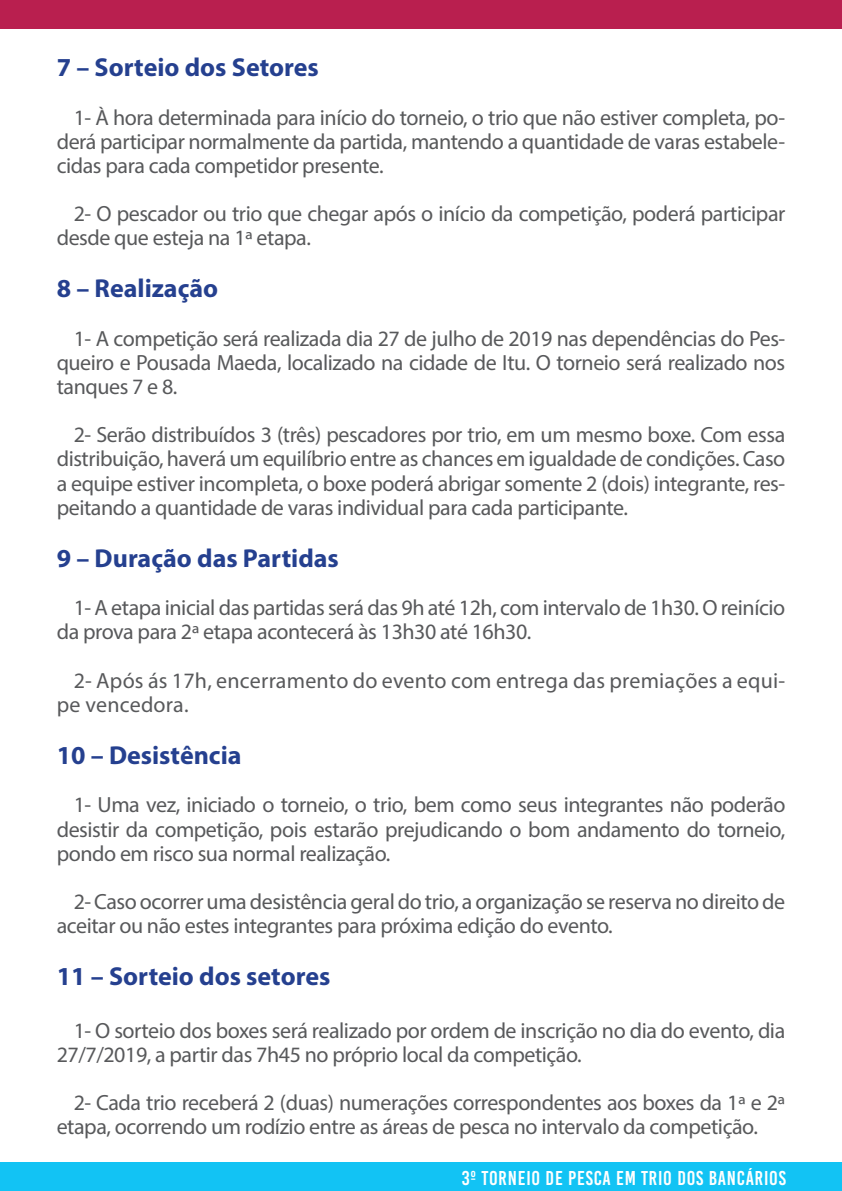
<style>
.page{position:relative;width:842px;height:1191px;background:#fff}
.page>*{position:absolute;margin:0;border:0;box-sizing:border-box;transform-origin:0 0}
.t1{font:700 26px "Myriad Pro";color:#25408f}
.t2{font:22px/24.2px "Myriad Pro";letter-spacing:-.02em;color:#58595b}
.t3{font:22px/24.2px "Myriad Pro";letter-spacing:.01em;color:#58595b}
.t4{font:20px "Bebas Kai";letter-spacing:.04em;color:#fff}
</style>
<div class="page">
<div style="left:0;top:0;width:842px;height:28px;background:#b91f4f"></div>
<div style="left:0;top:1162px;width:842px;height:29px;background:#12c3f4"></div>
<p class="t1" style="left:57px;top:50px;width:264px">7 – Sorteio dos Setores</p>
<p class="t2" style="left:57px;top:105px;width:730px;text-align:justify;text-indent:17px">1- À hora determinada para início do torneio, o trio que não estiver completa, po&shy;derá participar normalmente da partida, mantendo a quantidade de varas estabele&shy;cidas para cada competidor presente.</p>
<p class="t2" style="left:57px;top:201px;width:730px;text-indent:17px">2- O pescador ou trio que chegar após o início da competição, poderá participar desde que esteja na 1ª etapa.</p>
<p class="t1" style="left:57px;top:272px;width:163px">8 – Realização</p>
<p class="t2" style="left:57px;top:326px;width:730px;text-align:justify;text-indent:17px">1- A competição será realizada dia 27 de julho de 2019 nas dependências do Pes&shy;queiro e Pousada Maeda, localizado na cidade de Itu. O torneio será realizado nos tanques 7 e 8.</p>
<p class="t2" style="left:57px;top:422px;width:730px;text-align:justify;text-indent:17px">2- Serão distribuídos 3 (três) pescadores por trio, em um mesmo boxe. Com essa distribuição, haverá um equilíbrio entre as chances em igualdade de condições. Caso a equipe estiver incompleta, o boxe poderá abrigar somente 2 (dois) integrante, res&shy;peitando a quantidade de varas individual para cada participante.</p>
<p class="t1" style="left:57px;top:541px;width:284px">9 – Duração das Partidas</p>
<p class="t2" style="left:57px;top:595px;width:730px;text-indent:17px">1- A etapa inicial das partidas será das 9h até 12h, com intervalo de 1h30. O reinício da prova para 2ª etapa acontecerá às 13h30 até 16h30.</p>
<p class="t3" style="left:57px;top:668px;width:730px;text-indent:17px">2- Após ás 17h, encerramento do evento com entrega das premiações a equi&shy;pe vencedora.</p>
<p class="t1" style="left:57px;top:738px;width:186px">10 – Desistência</p>
<p class="t2" style="left:57px;top:792px;width:730px;text-align:justify;text-indent:17px">1- Uma vez, iniciado o torneio, o trio, bem como seus integrantes não poderão desistir da competição, pois estarão prejudicando o bom andamento do torneio, pondo em risco sua normal realização.</p>
<p class="t2" style="left:57px;top:889px;width:730px;text-indent:17px">2- Caso ocorrer uma desistência geral do trio, a organização se reserva no direito de aceitar ou não estes integrantes para próxima edição do evento.</p>
<p class="t1" style="left:57px;top:959px;width:275px">11 – Sorteio dos setores</p>
<p class="t2" style="left:57px;top:1018px;width:730px;text-indent:17px">1- O sorteio dos boxes será realizado por ordem de inscrição no dia do evento, dia<br>27/7/2019, a partir das 7h45 no próprio local da competição.</p>
<p class="t2" style="left:57px;top:1090px;width:730px;text-indent:17px">2- Cada trio receberá 2 (duas) numerações correspondentes aos boxes da 1ª e 2ª etapa, ocorrendo um rodízio entre as áreas de pesca no intervalo da competição.</p>
<p class="t4" style="left:462px;top:1167px;width:326px">3º TORNEIO DE PESCA EM TRIO DOS BANCÁRIOS</p>
</div>
